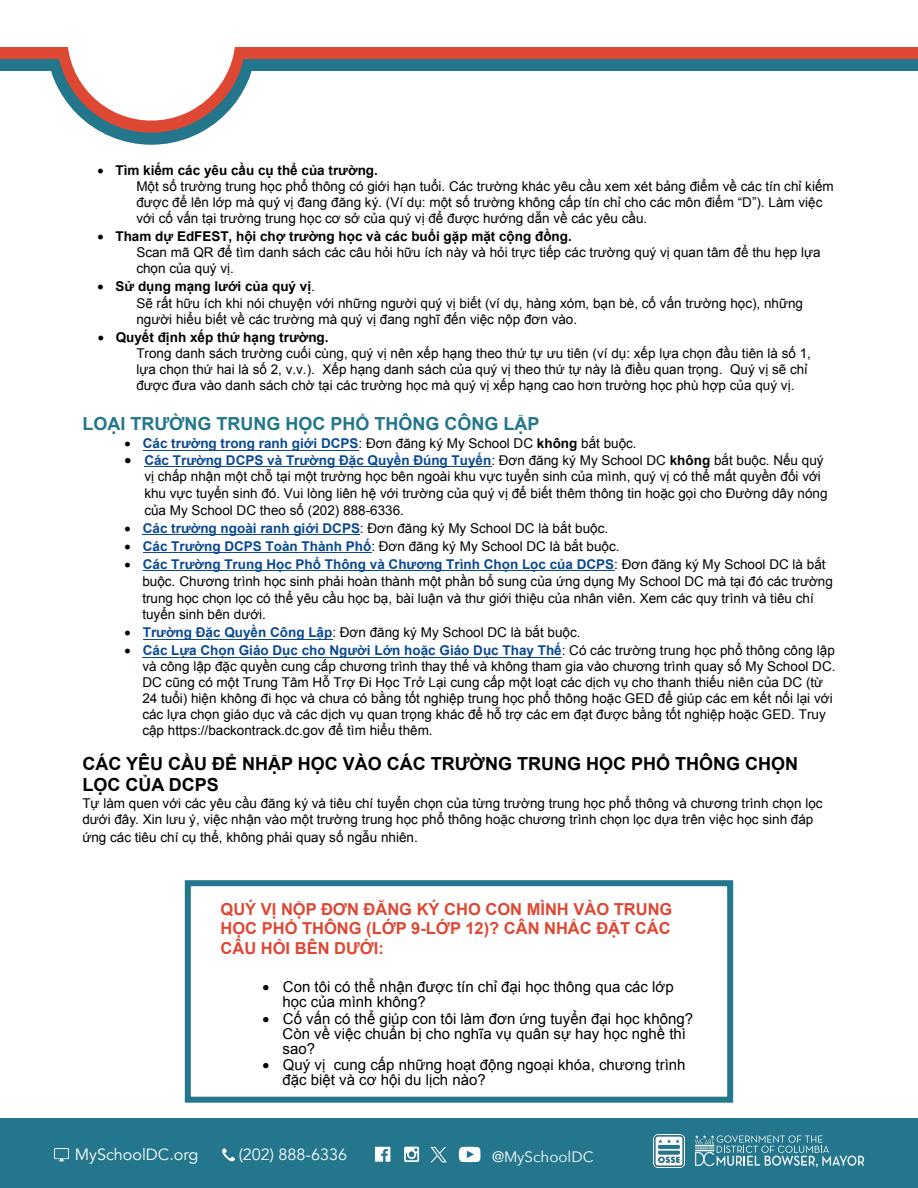
<style>
.page{position:relative;width:918px;height:1188px;background:#fff}
.page>*{position:absolute;margin:0;border:0;box-sizing:border-box;transform-origin:0 0}
.t1{font:700 18px/21.6px "Arial";color:#000}
.t2{font:700 18px "Arial";color:#23768b}
.t3{font:700 16.5px/19.8px "Arial";color:#de4833;text-align:justify}
.t4{font:16.2px "Avenir";color:#fff}
.t5{font:15px/15px "Arial";color:#000}
.t6{font:15px "Avenir Next";color:#fff}
.t7{font:13.5px/16px "Arial";color:#000}
.s1{font-weight:700}
.s2{font-weight:700;color:#094992}
</style>
<div class="page">
<hr style="left:143px;top:657px;width:419px;height:1px;background:#094992">
<hr style="left:143px;top:639px;width:189px;height:1px;background:#094992">
<hr style="left:143px;top:570px;width:471px;height:1px;background:#094992">
<hr style="left:143px;top:552px;width:228px;height:1px;background:#094992">
<hr style="left:143px;top:534px;width:217px;height:1px;background:#094992">
<hr style="left:144px;top:467px;width:347px;height:1px;background:#094992">
<hr style="left:143px;top:450px;width:215px;height:1px;background:#094992">
<div style="left:0;top:1119px;width:918px;height:69px;background:#23768b"></div>
<svg style="left:695px;top:1135px;width:169px;height:32px"></svg>
<img style="left:654px;top:1135px;width:31px;height:33px">
<svg style="left:54px;top:1148px;width:15px;height:14px"></svg>
<svg style="left:222px;top:1148px;width:13px;height:14px"></svg>
<svg style="left:404px;top:1147px;width:15px;height:15px"></svg>
<svg style="left:375px;top:1147px;width:15px;height:15px"></svg>
<svg style="left:459px;top:1147px;width:21px;height:15px"></svg>
<svg style="left:430px;top:1147px;width:17px;height:15px"></svg>
<div style="left:0;top:58px;width:918px;height:13px;background:#23768b"></div>
<div style="left:0;top:47px;width:918px;height:12px;background:#de4833"></div>
<svg style="left:51px;top:47px;width:201px;height:98px"></svg>
<div style="left:185px;top:880px;width:548px;height:223px;border:6px solid #23768b"></div>
<p class="t7" style="left:136px;top:162px;width:699px;text-indent:-39px">• <span class="s1">Tìm kiếm các yêu cầu cụ thể của trường.<br></span>Một số trường trung học phổ thông có giới hạn tuổi. Các trường khác yêu cầu xem xét bảng điểm về các tín chỉ kiếm được để lên lớp mà quý vị đang đăng ký. (Ví dụ: một số trường không cấp tín chỉ cho các môn điểm “D”). Làm việc với cố vấn tại trường trung học cơ sở của quý vị để được hướng dẫn về các yêu cầu.</p>
<p class="t7" style="left:136px;top:229px;width:686px;text-indent:-39px">• <span class="s1">Tham dự EdFEST, hội chợ trường học và các buổi gặp mặt cộng đồng.<br></span>Scan mã QR để tìm danh sách các câu hỏi hữu ích này và hỏi trực tiếp các trường quý vị quan tâm để thu hẹp lựa chọn của quý vị.</p>
<p class="t7" style="left:136px;top:279px;width:668px;text-indent:-39px">• <span class="s1">Sử dụng mạng lưới của quý vị</span>.<br>Sẽ rất hữu ích khi nói chuyện với những người quý vị biết (ví dụ, hàng xóm, bạn bè, cố vấn trường học), những người hiểu biết về các trường mà quý vị đang nghĩ đến việc nộp đơn vào.</p>
<p class="t7" style="left:136px;top:329px;width:676px;text-indent:-39px">• <span class="s1">Quyết định xếp thứ hạng trường.<br></span>Trong danh sách trường cuối cùng, quý vị nên xếp hạng theo thứ tự ưu tiên (ví dụ: xếp lựa chọn đầu tiên là số 1, lựa chọn thứ hai là số 2, v.v.). Xếp hạng danh sách của quý vị theo thứ tự này là điều quan trọng. Quý vị sẽ chỉ được đưa vào danh sách chờ tại các trường học mà quý vị xếp hạng cao hơn trường học phù hợp của quý vị.</p>
<h1 class="t2" style="left:82px;top:412px;width:459px">LOẠI TRƯỜNG TRUNG HỌC PHỔ THÔNG CÔNG LẬP</h1>
<p class="t7" style="left:124px;top:435px;width:514px">• <span class="s2">Các trường trong ranh giới DCPS</span>: Đơn đăng ký My School DC <span class="s1">không</span> bắt buộc.</p>
<p class="t7" style="left:144px;top:452px;width:685px;line-height:16.6px;text-indent:-20px">• <span class="s2">Các Trường DCPS và Trường Đặc Quyền Đúng Tuyến</span>: Đơn đăng ký My School DC <span class="s1">không</span> bắt buộc. Nếu quý vị chấp nhận một chỗ tại một trường học bên ngoài khu vực tuyển sinh của mình, quý vị có thể mất quyền đối với khu vực tuyển sinh đó. Vui lòng liên hệ với trường của quý vị để biết thêm thông tin hoặc gọi cho Đường dây nóng của My School DC theo số (202) 888-6336.</p>
<p class="t7" style="left:124px;top:520px;width:485px">• <span class="s2">Các trường ngoài ranh giới DCPS</span>: Đơn đăng ký My School DC là bắt buộc.</p>
<p class="t7" style="left:124px;top:538px;width:497px">• <span class="s2">Các Trường DCPS Toàn Thành Phố</span>: Đơn đăng ký My School DC là bắt buộc.</p>
<p class="t7" style="left:142px;top:556px;width:692px;line-height:16.8px;text-indent:-18px">• <span class="s2">Các Trường Trung Học Phổ Thông và Chương Trình Chọn Lọc của DCPS</span>: Đơn đăng ký My School DC là bắt buộc. Chương trình học sinh phải hoàn thành một phần bổ sung của ứng dụng My School DC mà tại đó các trường trung học chọn lọc có thể yêu cầu học bạ, bài luận và thư giới thiệu của nhân viên. Xem các quy trình và tiêu chí tuyển sinh bên dưới.</p>
<p class="t7" style="left:124px;top:624px;width:458px">• <span class="s2">Trường Đặc Quyền Công Lập</span>: Đơn đăng ký My School DC là bắt buộc.</p>
<p class="t7" style="left:142px;top:642px;width:695px;text-indent:-18px">• <span class="s2">Các Lựa Chọn Giáo Dục cho Người Lớn hoặc Giáo Dục Thay Thế</span>: Có các trường trung học phổ thông công lập và công lập đặc quyền cung cấp chương trình thay thế và không tham gia vào chương trình quay số My School DC.<br>DC cũng có một Trung Tâm Hỗ Trợ Đi Học Trở Lại cung cấp một loạt các dịch vụ cho thanh thiếu niên của DC (từ 24 tuổi) hiện không đi học và chưa có bằng tốt nghiệp trung học phổ thông hoặc GED để giúp các em kết nối lại với các lựa chọn giáo dục và các dịch vụ quan trọng khác để hỗ trợ các em đạt được bằng tốt nghiệp hoặc GED. Truy cập https://backontrack.dc.gov để tìm hiểu thêm.</p>
<h1 class="t1" style="left:82px;top:753px;width:717px">CÁC YÊU CẦU ĐỂ NHẬP HỌC VÀO CÁC TRƯỜNG TRUNG HỌC PHỔ THÔNG CHỌN<br>LỌC CỦA DCPS</h1>
<p class="t7" style="left:82px;top:795px;width:742px">Tự làm quen với các yêu cầu đăng ký và tiêu chí tuyển chọn của từng trường trung học phổ thông và chương trình chọn lọc dưới đây. Xin lưu ý, việc nhận vào một trường trung học phổ thông hoặc chương trình chọn lọc dựa trên việc học sinh đáp</p>
<p class="t7" style="left:82px;top:829px;width:337px">ứng các tiêu chí cụ thể, không phải quay số ngẫu nhiên.</p>
<p class="t3" style="left:221px;top:900px;width:453px">QUÝ VỊ NỘP ĐƠN ĐĂNG KÝ CHO CON MÌNH VÀO TRUNG HỌC PHỔ THÔNG (LỚP 9-LỚP 12)? CÂN NHẮC ĐẶT CÁC CÂU HỎI BÊN DƯỚI:</p>
<p class="t5" style="left:283px;top:979px;width:393px;text-indent:-20px">• Con tôi có thể nhận được tín chỉ đại học thông qua các lớp học của mình không?</p>
<p class="t5" style="left:283px;top:1011px;width:412px;text-indent:-20px">• Cố vấn có thể giúp con tôi làm đơn ứng tuyển đại học không?<br>Còn về việc chuẩn bị cho nghĩa vụ quân sự hay học nghề thì sao?</p>
<p class="t5" style="left:283px;top:1057px;width:405px;text-indent:-20px">• Quý vị cung cấp những hoạt động ngoại khóa, chương trình đặc biệt và cơ hội du lịch nào?</p>
<p class="t4" style="left:75px;top:1145px;width:125px">MySchoolDC.org</p>
<p class="t4" style="left:239px;top:1145px;width:110px">(202) 888-6336</p>
<p class="t6" style="left:492px;top:1144px;width:103px">@MySchoolDC</p>
</div>
